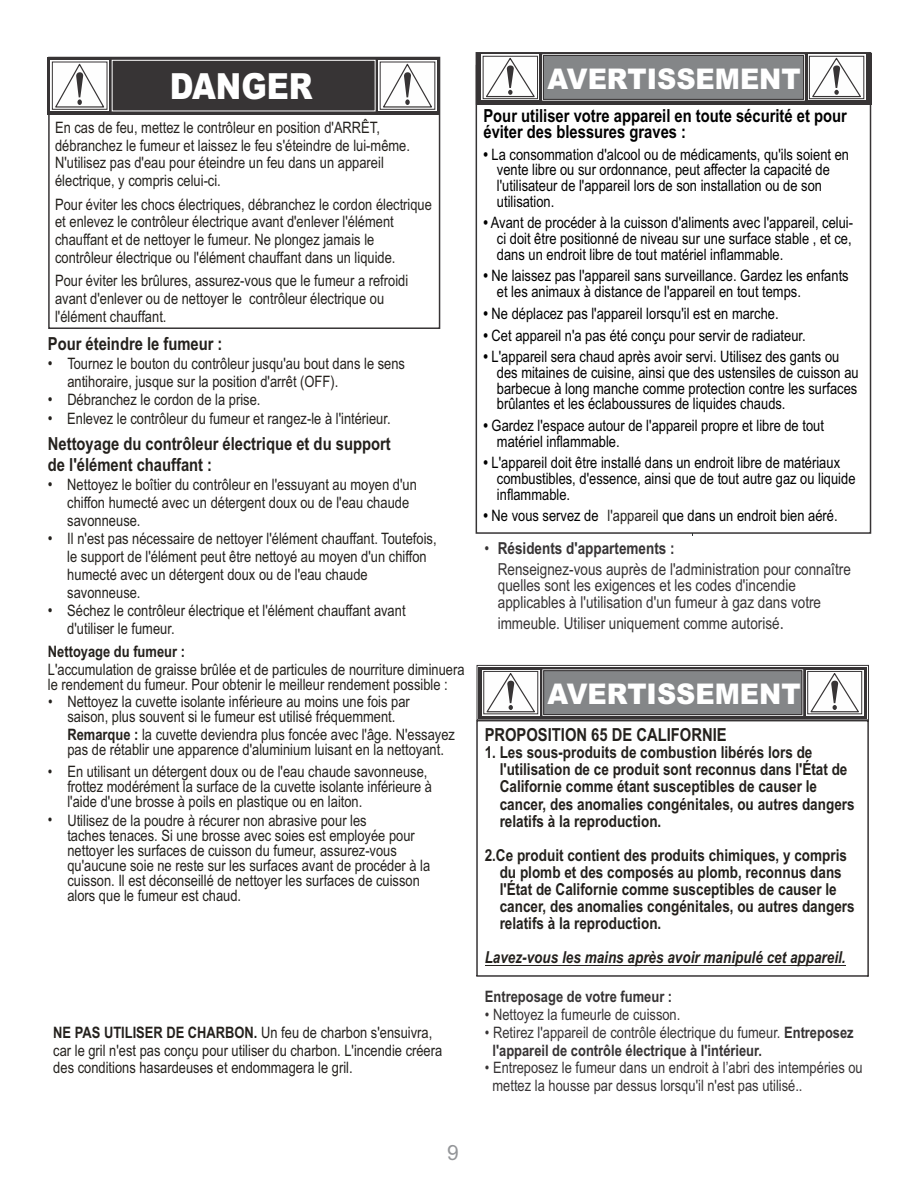
<style>
.page{position:relative;width:918px;height:1188px;background:#fff}
.page>*{position:absolute;margin:0;border:0;box-sizing:border-box;transform-origin:0 0}
.t1{font:900 36px "Arial";color:#fff;scale:.85 1}
.t2{font:900 28.5px "Arial";color:#fff;scale:.94 1}
.t3{font:21px "Arial";color:#939598}
.t4{font:700 18px/20.5px "Arial Narrow";color:#24211d}
.t5{font:700 18px/15.6px "Arial Narrow";color:#000}
.t6{font:700 16.5px/17.1px "Arial Narrow";color:#24211d}
.t7{font:16.5px/20.5px "Arial Narrow";color:#373435}
.t8{font:italic 700 16.5px "Arial Narrow";color:#24211d}
.t9{font:15.75px/17.9px "Arial Narrow";color:#24211d}
.t10{font:15.75px/15.6px "Arial Narrow";color:#000}
.t11{font:15.75px/17.9px "Arial Narrow";color:#373435}
.t12{font:700 15.75px/18px "Arial Narrow";color:#373435}
.t13{font:700 15.75px "Arial Narrow";color:#24211d}
.s1{font-size:16.5px}
.s2{font-weight:700}
.s3{color:#24211d}
.s4{font-size:18px}
.s5{font-weight:400}
</style>
<div class="page">
<div style="left:47px;top:57px;width:393px;height:57px;background:#373435"></div>
<div style="left:51px;top:60px;width:58px;height:51px;background:#9a9899"></div>
<div style="left:52px;top:62px;width:55px;height:48px;border:1px solid #373435"></div>
<svg style="left:378px;top:60px;width:59px;height:51px"></svg>
<div style="left:380px;top:62px;width:55px;height:48px;border:1px solid #373435"></div>
<div style="left:112px;top:60px;width:264px;height:51px;border:1px solid #fefefe"></div>
<svg style="left:382px;top:63px;width:52px;height:45px;background:#e3e3e3"></svg>
<svg style="left:54px;top:63px;width:52px;height:45px;background:#e3e3e3"></svg>
<div style="left:48px;top:57px;width:392px;height:272px;border:2px solid #373435"></div>
<div style="left:476px;top:52px;width:395px;height:482px;border:2px solid #373435"></div>
<div style="left:476px;top:65px;width:395px;height:40px;border:1px solid #373435"></div>
<div style="left:476px;top:53px;width:395px;height:51px;background:#373435"></div>
<div style="left:481px;top:55px;width:58px;height:45px;background:#b1b0b0"></div>
<div style="left:483px;top:56px;width:55px;height:43px;border:1px solid #373435"></div>
<div style="left:808px;top:55px;width:58px;height:45px;background:#c0bfbf"></div>
<div style="left:809px;top:56px;width:55px;height:43px;border:1px solid #373435"></div>
<div style="left:542px;top:54px;width:263px;height:47px;border:1px solid #fefefe"></div>
<svg style="left:811px;top:57px;width:52px;height:41px;background:#e3e3e3"></svg>
<svg style="left:484px;top:57px;width:52px;height:41px;background:#e3e3e3"></svg>
<div style="left:543px;top:55px;width:261px;height:45px;background:#848688;border:1px solid #373435"></div>
<div style="left:477px;top:665px;width:392px;height:55px;border:1px solid #373435"></div>
<svg style="left:479px;top:667px;width:388px;height:51px;background:#525050"></svg>
<svg style="left:482px;top:670px;width:57px;height:45px"></svg>
<div style="left:483px;top:671px;width:55px;height:43px;border:1px solid #373435"></div>
<svg style="left:806px;top:670px;width:57px;height:45px"></svg>
<div style="left:807px;top:671px;width:55px;height:43px;border:1px solid #373435"></div>
<div style="left:542px;top:670px;width:261px;height:46px;border:1px solid #fefefe"></div>
<svg style="left:809px;top:672px;width:52px;height:41px"></svg>
<svg style="left:485px;top:672px;width:52px;height:41px"></svg>
<div style="left:543px;top:670px;width:259px;height:45px;background:#848688;border:1px solid #373435"></div>
<svg style="left:476px;top:720px;width:393px;height:257px"></svg>
<hr style="left:485px;top:965px;width:361px;height:1px;background:#24211d">
<h1 class="t1" style="left:170px;top:73px;width:170px">DANGER</h1>
<p class="t9" style="left:55px;top:120px;width:356px">En cas de feu, mettez le contrôleur en position d'ARRÊT, débranchez le fumeur et laissez le feu s'éteindre de lui-même.<br>N'utilisez pas d'eau pour éteindre un feu dans un appareil électrique, y compris celui-ci.</p>
<p class="t9" style="left:55px;top:197px;width:378px">Pour éviter les chocs électriques, débranchez le cordon électrique et enlevez le contrôleur électrique avant d'enlever l'élément chauffant et de nettoyer le fumeur. Ne plongez jamais le contrôleur électrique ou l'élément chauffant dans un liquide.</p>
<p class="t9" style="left:55px;top:273px;width:355px">Pour éviter les brûlures, assurez-vous que le fumeur a refroidi avant d'enlever ou de nettoyer le contrôleur électrique ou l'élément chauffant.</p>
<p class="t4" style="left:48px;top:335px;width:176px">Pour éteindre le fumeur :</p>
<p class="t9" style="left:67px;top:356px;width:339px;text-indent:-19px"><span class="s1">•</span> Tournez le bouton du contrôleur jusqu'au bout dans le sens antihoraire, jusque sur la position d'arrêt (OFF).</p>
<p class="t9" style="left:48px;top:392px;width:214px"><span class="s1">•</span> Débranchez le cordon de la prise.</p>
<p class="t9" style="left:48px;top:411px;width:344px"><span class="s1">•</span> Enlevez le contrôleur du fumeur et rangez-le à l'intérieur.</p>
<p class="t4" style="left:48px;top:435px;width:344px">Nettoyage du contrôleur électrique et du support de l'élément chauffant :</p>
<p class="t9" style="left:67px;top:477px;width:351px;text-indent:-19px"><span class="s1">•</span> Nettoyez le boîtier du contrôleur en l'essuyant au moyen d'un chiffon humecté avec un détergent doux ou de l'eau chaude savonneuse.</p>
<p class="t9" style="left:67px;top:531px;width:371px;text-indent:-19px"><span class="s1">•</span> Il n'est pas nécessaire de nettoyer l'élément chauffant. Toutefois, le support de l'élément peut être nettoyé au moyen d'un chiffon humecté avec un détergent doux ou de l'eau chaude savonneuse.</p>
<p class="t9" style="left:67px;top:603px;width:340px;text-indent:-19px"><span class="s1">•</span> Séchez le contrôleur électrique et l'élément chauffant avant d'utiliser le fumeur.</p>
<p class="t13" style="left:48px;top:645px;width:139px">Nettoyage du fumeur :</p>
<p class="t9" style="left:48px;top:663px;width:418px;line-height:15px">L'accumulation de graisse brûlée et de particules de nourriture diminuera le rendement du fumeur. Pour obtenir le meilleur rendement possible :</p>
<p class="t9" style="left:48px;top:696px;width:363px;line-height:15px;text-align:center">• Nettoyez la cuvette isolante inférieure au moins une fois par saison, plus souvent si le fumeur est utilisé fréquemment.</p>
<p class="t9" style="left:67px;top:729px;width:389px;line-height:15px"><span class="s2">Remarque :</span> la cuvette deviendra plus foncée avec l'âge. N'essayez pas de rétablir une apparence d'aluminium luisant en la nettoyant.</p>
<p class="t9" style="left:67px;top:765px;width:366px;line-height:15px;text-indent:-19px">• En utilisant un détergent doux ou de l'eau chaude savonneuse, frottez modérément la surface de la cuvette isolante inférieure à l'aide d'une brosse à poils en plastique ou en laiton.</p>
<p class="t9" style="left:67px;top:814px;width:364px;line-height:15px;text-indent:-19px">• Utilisez de la poudre à récurer non abrasive pour les<br>taches tenaces. Si une brosse avec soies est employée pour nettoyer les surfaces de cuisson du fumeur, assurez-vous qu'aucune soie ne reste sur les surfaces avant de procéder à la cuisson. Il est déconseillé de nettoyer les surfaces de cuisson alors que le fumeur est chaud.</p>
<p class="t9" style="left:53px;top:1025px;width:391px"><span class="s2">NE PAS UTILISER DE CHARBON.</span> Un feu de charbon s'ensuivra, car le gril n'est pas conçu pour utiliser du charbon. L'incendie créera des conditions hasardeuses et endommagera le gril.</p>
<h2 class="t2" style="left:548px;top:68px;width:271px">AVERTISSEMENT</h2>
<p class="t5" style="left:483px;top:110px;width:365px">Pour utiliser votre appareil en toute sécurité et pour éviter des blessures graves :</p>
<p class="t10" style="left:497px;top:148px;width:354px;text-indent:-13px"><span class="s2">•</span> La consommation d'alcool ou de médicaments, qu'ils soient en vente libre ou sur ordonnance, peut affecter la capacité de l'utilisateur de l'appareil lors de son installation ou de son utilisation.</p>
<p class="t10" style="left:497px;top:216px;width:358px;text-align:justify;text-indent:-13px"><span class="s2">•</span> Avant de procéder à la cuisson d'aliments avec l'appareil, celui&shy;ci doit être positionné de niveau sur une surface stable , et ce, dans un endroit libre de tout matériel inflammable.</p>
<p class="t10" style="left:497px;top:269px;width:353px;text-indent:-13px"><span class="s2">•</span> Ne laissez pas l'appareil sans surveillance. Gardez les enfants et les animaux à distance de l'appareil en tout temps.</p>
<p class="t10" style="left:484px;top:307px;width:297px"><span class="s2">•</span> Ne déplacez pas l'appareil lorsqu'il est en marche.</p>
<p class="t10" style="left:484px;top:329px;width:324px"><span class="s2">•</span> Cet appareil n'a pas été conçu pour servir de radiateur.</p>
<p class="t10" style="left:497px;top:350px;width:363px;text-indent:-13px"><span class="s2">•</span> L'appareil sera chaud après avoir servi. Utilisez des gants ou des mitaines de cuisine, ainsi que des ustensiles de cuisson au barbecue à long manche comme protection contre les surfaces brûlantes et les éclaboussures de liquides chauds.</p>
<p class="t10" style="left:497px;top:419px;width:329px;text-indent:-13px"><span class="s2">•</span> Gardez l'espace autour de l'appareil propre et libre de tout matériel inflammable.</p>
<p class="t10" style="left:497px;top:456px;width:360px;text-indent:-13px"><span class="s2">•</span> L'appareil doit être installé dans un endroit libre de matériaux combustibles, d'essence, ainsi que de tout autre gaz ou liquide inflammable.</p>
<p class="t10" style="left:484px;top:509px;width:356px"><span class="s2">•</span> Ne vous servez de <span class="s3">l'appareil</span> que dans un endroit bien aéré.</p>
<p class="t7" style="left:498px;top:540px;width:355px;text-indent:-13px">• <span class="s2">Résidents d'appartements :<br></span>Renseignez-vous auprès de l'administration pour connaître</p>
<p class="t7" style="left:498px;top:579px;width:325px;line-height:16.8px">quelles sont les exigences et les codes d'incendie applicables à l'utilisation d'un fumeur à gaz dans votre</p>
<p class="t7" style="left:498px;top:614px;width:288px">immeuble. Utiliser uniquement comme autorisé<span class="s4">.</span></p>
<h2 class="t2" style="left:548px;top:684px;width:271px">AVERTISSEMENT</h2>
<p class="t4" style="left:485px;top:726px;width:243px">PROPOSITION 65 DE CALIFORNIE</p>
<p class="t6" style="left:500px;top:745px;width:356px;text-indent:-15px">1. Les sous-produits de combustion libérés lors de l'utilisation de ce produit sont reconnus dans l'État de Californie comme étant susceptibles de causer le cancer, des anomalies congénitales, ou autres dangers relatifs à la reproduction.</p>
<p class="t6" style="left:500px;top:848px;width:356px;text-indent:-15px">2.Ce produit contient des produits chimiques, y compris du plomb et des composés au plomb, reconnus dans l'État de Californie comme susceptibles de causer le cancer, des anomalies congénitales, ou autres dangers relatifs à la reproduction.</p>
<p class="t8" style="left:485px;top:951px;width:362px">Lavez-vous les mains après avoir manipulé cet appareil.</p>
<p class="t12" style="left:485px;top:989px;width:189px">Entreposage de votre fumeur :</p>
<p class="t11" style="left:485px;top:1007px;width:197px">• Nettoyez la fumeurle de cuisson.</p>
<p class="t12" style="left:493px;top:1024px;width:363px;text-indent:-8px"><span class="s5">• Retirez l'appareil de contrôle électrique du fumeur.</span> Entreposez l'appareil de contrôle électrique à l'intérieur.</p>
<p class="t11" style="left:493px;top:1060px;width:372px;text-indent:-8px">• Entreposez le fumeur dans un endroit à l’abri des intempéries ou mettez la housse par dessus lorsqu'il n'est pas utilisé..</p>
<h3 class="t3" style="left:447px;top:1144px;width:13px">9</h3>
</div>
